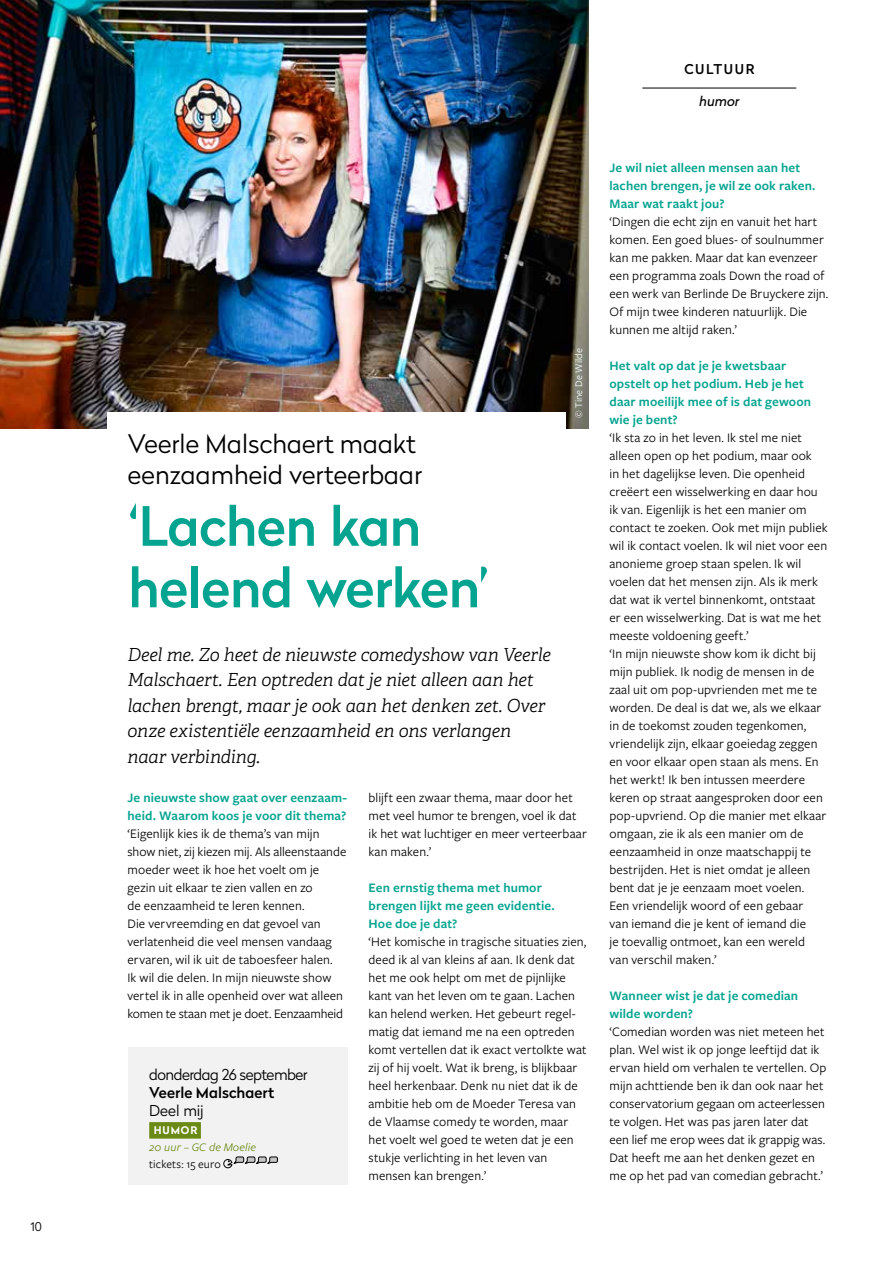
<style>
.page{position:relative;width:893px;height:1263px;background:#fff}
.page>*{position:absolute;margin:0;border:0;box-sizing:border-box;transform-origin:0 0}
.t1{font:500 54px/61.5px "Radikal";letter-spacing:-.015em;color:#05a490}
.t2{font:300 25.5px/31.5px "Radikal";color:#000}
.t3{font:italic 300 18px/25.5px "Adelle";letter-spacing:-.01em;color:#000}
.t4{font:300 15px "Radikal";letter-spacing:-.035em;color:#000}
.t5{font:500 15px "Radikal";color:#000}
.t6{font:13.5px/18px "Freight Sans Pro";letter-spacing:.01em;color:#000}
.t7{font:600 13.5px/18px "Freight Sans Pro";letter-spacing:.01em;color:#05a490}
.t8{font:500 13.5px "Radikal";letter-spacing:.12em;color:#000}
.t9{font:italic 13.5px "Radikal";color:#000}
.t10{font:italic 12px "Freight Sans Pro";letter-spacing:.01em;color:#6b8a15}
.t11{font:12px "Freight Sans Pro";letter-spacing:.01em;color:#000}
.t12{font:300 12px "Radikal";color:#000}
.t13{font:10.5px "Freight Sans Pro";letter-spacing:.015em;color:#fff}
.t14{font:700 10.5px "Radikal";letter-spacing:.085em;color:#fff}
</style>
<div class="page">
<img style="left:0;top:0;width:588px;height:429px">
<hr style="left:642px;top:88px;width:154px;height:1px;background:#000">
<div style="left:107px;top:412px;width:459px;height:235px;background:#fff"></div>
<div style="left:128px;top:1047px;width:220px;height:137px;background:#f2f2f2"></div>
<div style="left:149px;top:1122px;width:52px;height:16px;background:#6b8a15"></div>
<svg style="left:223px;top:1156px;width:55px;height:12px"></svg>
<p class="t12" style="left:30px;top:1218px;width:13px">10</p>
<h2 class="t2" style="left:128px;top:427px;width:296px">Veerle Malschaert maakt eenzaamheid verteerbaar</h2>
<h1 class="t1" style="left:128px;top:494px;width:363px">‘Lachen kan helend werken’</h1>
<h3 class="t3" style="left:128px;top:642px;width:425px">Deel me. Zo heet de nieuwste comedyshow van Veerle Malschaert. Een optreden dat je niet alleen aan het lachen brengt, maar je ook aan het denken zet. Over onze existentiële eenzaamheid en ons verlangen naar verbinding.</h3>
<p class="t13" style="left:572px;top:418px;width:72px;rotate:-90deg">© Tine De Wilde</p>
<p class="t7" style="left:127px;top:788px;width:221px">Je nieuwste show gaat over eenzaam&shy;heid. Waarom koos je voor dit thema?</p>
<p class="t6" style="left:127px;top:824px;width:220px">‘Eigenlijk kies ik de thema’s van mijn show niet, zij kiezen mij. Als alleenstaande moeder weet ik hoe het voelt om je gezin uit elkaar te zien vallen en zo<br>de eenzaamheid te leren kennen.<br>Die vervreemding en dat gevoel van verlatenheid die veel mensen vandaag ervaren, wil ik uit de taboesfeer halen.<br>Ik wil die delen. In mijn nieuwste show vertel ik in alle openheid over wat alleen komen te staan met je doet. Eenzaamheid</p>
<p class="t4" style="left:149px;top:1064px;width:160px">donderdag 26 september</p>
<p class="t5" style="left:149px;top:1081px;width:127px">Veerle Malschaert</p>
<p class="t4" style="left:149px;top:1100px;width:56px">Deel mij</p>
<p class="t14" style="left:154px;top:1122px;width:45px">HUMOR</p>
<p class="t10" style="left:149px;top:1139px;width:108px">20 uur – GC de Moelie</p>
<p class="t11" style="left:149px;top:1156px;width:73px">tickets: 15 euro</p>
<p class="t6" style="left:368px;top:788px;width:220px">blijft een zwaar thema, maar door het met veel humor te brengen, voel ik dat ik het wat luchtiger en meer verteerbaar kan maken.’</p>
<p class="t7" style="left:368px;top:878px;width:188px">Een ernstig thema met humor brengen lijkt me geen evidentie.<br>Hoe doe je dat?</p>
<p class="t6" style="left:368px;top:932px;width:219px">‘Het komische in tragische situaties zien, deed ik al van kleins af aan. Ik denk dat het me ook helpt om met de pijnlijke kant van het leven om te gaan. Lachen kan helend werken. Het gebeurt regel&shy;matig dat iemand me na een optreden komt vertellen dat ik exact vertolkte wat zij of hij voelt. Wat ik breng, is blijkbaar heel herkenbaar. Denk nu niet dat ik de ambitie heb om de Moeder Teresa van de Vlaamse comedy te worden, maar het voelt wel goed te weten dat je een stukje verlichting in het leven van mensen kan brengen.’</p>
<p class="t8" style="left:684px;top:59px;width:72px">CULTUUR</p>
<p class="t9" style="left:699px;top:92px;width:42px">humor</p>
<p class="t7" style="left:609px;top:158px;width:208px">Je wil niet alleen mensen aan het lachen brengen, je wil ze ook raken.<br>Maar wat raakt jou?</p>
<p class="t6" style="left:609px;top:212px;width:220px">‘Dingen die echt zijn en vanuit het hart komen. Een goed blues- of soulnummer kan me pakken. Maar dat kan evenzeer een programma zoals Down the road of een werk van Berlinde De Bruyckere zijn.<br>Of mijn twee kinderen natuurlijk. Die kunnen me altijd raken.’</p>
<p class="t7" style="left:609px;top:356px;width:203px">Het valt op dat je je kwetsbaar opstelt op het podium. Heb je het daar moeilijk mee of is dat gewoon wie je bent?</p>
<p class="t6" style="left:609px;top:428px;width:220px">‘Ik sta zo in het leven. Ik stel me niet alleen open op het podium, maar ook<br>in het dagelijkse leven. Die openheid creëert een wisselwerking en daar hou ik van. Eigenlijk is het een manier om contact te zoeken. Ook met mijn publiek wil ik contact voelen. Ik wil niet voor een anonieme groep staan spelen. Ik wil voelen dat het mensen zijn. Als ik merk dat wat ik vertel binnenkomt, ontstaat er een wisselwerking. Dat is wat me het meeste voldoening geeft.’<br>‘In mijn nieuwste show kom ik dicht bij mijn publiek. Ik nodig de mensen in de zaal uit om pop-upvrienden met me te worden. De deal is dat we, als we elkaar in de toekomst zouden tegenkomen, vriendelijk zijn, elkaar goeiedag zeggen en voor elkaar open staan als mens. En het werkt! Ik ben intussen meerdere keren op straat aangesproken door een pop-upvriend. Op die manier met elkaar omgaan, zie ik als een manier om de eenzaamheid in onze maatschappij te bestrijden. Het is niet omdat je alleen bent dat je je eenzaam moet voelen.<br>Een vriendelijk woord of een gebaar<br>van iemand die je kent of iemand die<br>je toevallig ontmoet, kan een wereld<br>van verschil maken.’</p>
<p class="t7" style="left:609px;top:986px;width:190px">Wanneer wist je dat je comedian wilde worden?</p>
<p class="t6" style="left:609px;top:1022px;width:218px">‘Comedian worden was niet meteen het plan. Wel wist ik op jonge leeftijd dat ik ervan hield om verhalen te vertellen. Op mijn achttiende ben ik dan ook naar het conservatorium gegaan om acteerlessen te volgen. Het was pas jaren later dat een lief me erop wees dat ik grappig was.<br>Dat heeft me aan het denken gezet en me op het pad van comedian gebracht.’</p>
</div>
